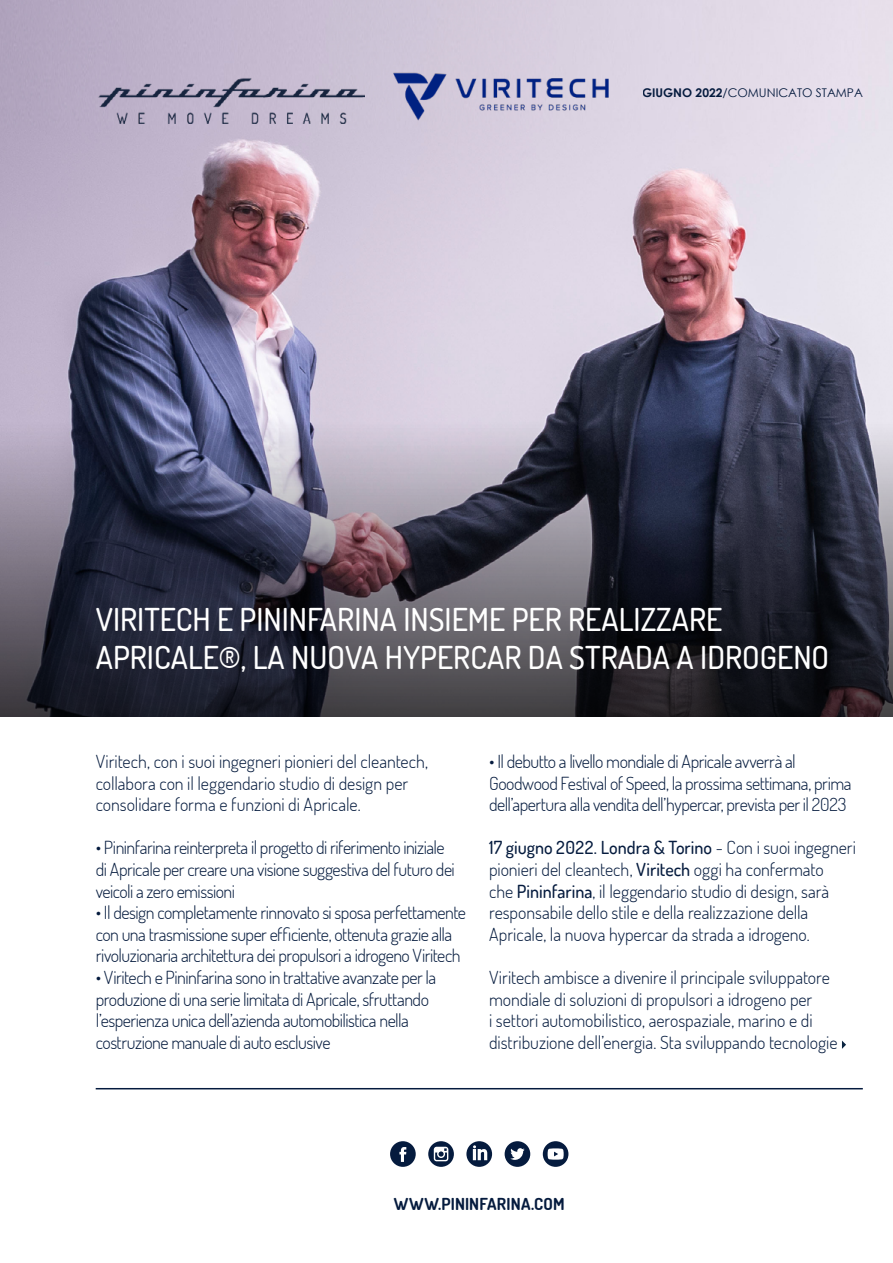
<style>
.page{position:relative;width:893px;height:1263px;background:#fff}
.page>*{position:absolute;margin:0;border:0;box-sizing:border-box;transform-origin:0 0}
.t1{font:500 31.5px/37.8px "Terminal Dosis";color:#fff}
.t2{font:300 18px/21.6px "Terminal Dosis";letter-spacing:-.015em;color:#051b3e}
.t3{font:700 16.5px "Terminal Dosis";letter-spacing:.01em;color:#051b3e}
.t4{font:12px "Century Gothic";color:#051b3e}
.s1{font-weight:700}
.s2{font-weight:500}
</style>
<div class="page">
<img style="left:0;top:0;width:893px;height:422px">
<img style="left:0;top:422px;width:893px;height:294px">
<svg style="left:842px;top:1040px;width:4px;height:9px"></svg>
<img style="left:98px;top:70px;width:267px;height:53px">
<hr style="left:96px;top:1088px;width:767px;height:1px;background:#051b3e">
<svg style="left:390px;top:1141px;width:26px;height:26px"></svg>
<svg style="left:428px;top:1141px;width:26px;height:26px"></svg>
<svg style="left:466px;top:1141px;width:26px;height:26px"></svg>
<svg style="left:505px;top:1141px;width:25px;height:26px"></svg>
<svg style="left:543px;top:1141px;width:25px;height:26px"></svg>
<img style="left:383px;top:0;width:259px;height:108px">
<img style="left:383px;top:64px;width:230px;height:67px">
<p class="t4" style="left:642px;top:85px;width:222px"><span class="s1">GIUGNO 2022</span>/COMUNICATO STAMPA</p>
<h1 class="t1" style="left:96px;top:600px;width:735px">VIRITECH E PININFARINA INSIEME PER REALIZZARE<br>APRICALE®, LA NUOVA HYPERCAR DA STRADA A IDROGENO</h1>
<p class="t2" style="left:96px;top:750px;width:334px">Viritech, con i suoi ingegneri pionieri del cleantech, collabora con il leggendario studio di design per consolidare forma e funzioni di Apricale.</p>
<p class="t2" style="left:96px;top:836px;width:361px">• Pininfarina reinterpreta il progetto di riferimento iniziale di Apricale per creare una visione suggestiva del futuro dei veicoli a zero emissioni</p>
<p class="t2" style="left:96px;top:901px;width:372px">• Il design completamente rinnovato si sposa perfettamente con una trasmissione super efficiente, ottenuta grazie alla rivoluzionaria architettura dei propulsori a idrogeno Viritech</p>
<p class="t2" style="left:96px;top:966px;width:342px">• Viritech e Pininfarina sono in trattative avanzate per la produzione di una serie limitata di Apricale, sfruttando l’esperienza unica dell’azienda automobilistica nella costruzione manuale di auto esclusive</p>
<p class="t2" style="left:489px;top:750px;width:364px">• Il debutto a livello mondiale di Apricale avverrà al<br>Goodwood Festival of Speed, la prossima settimana, prima dell’apertura alla vendita dell’hypercar, prevista per il 2023</p>
<p class="t2" style="left:489px;top:836px;width:368px"><span class="s2">17 giugno 2022. Londra &amp; Torino</span> - Con i suoi ingegneri pionieri del cleantech, <span class="s2">Viritech</span> oggi ha confermato<br>che <span class="s2">Pininfarina</span>, il leggendario studio di design, sarà responsabile dello stile e della realizzazione della Apricale, la nuova hypercar da strada a idrogeno.</p>
<p class="t2" style="left:489px;top:966px;width:350px">Viritech ambisce a divenire il principale sviluppatore mondiale di soluzioni di propulsori a idrogeno per<br>i settori automobilistico, aerospaziale, marino e di distribuzione dell’energia. Sta sviluppando tecnologie</p>
<p class="t3" style="left:394px;top:1193px;width:172px">WWW.PININFARINA.COM</p>
</div>
